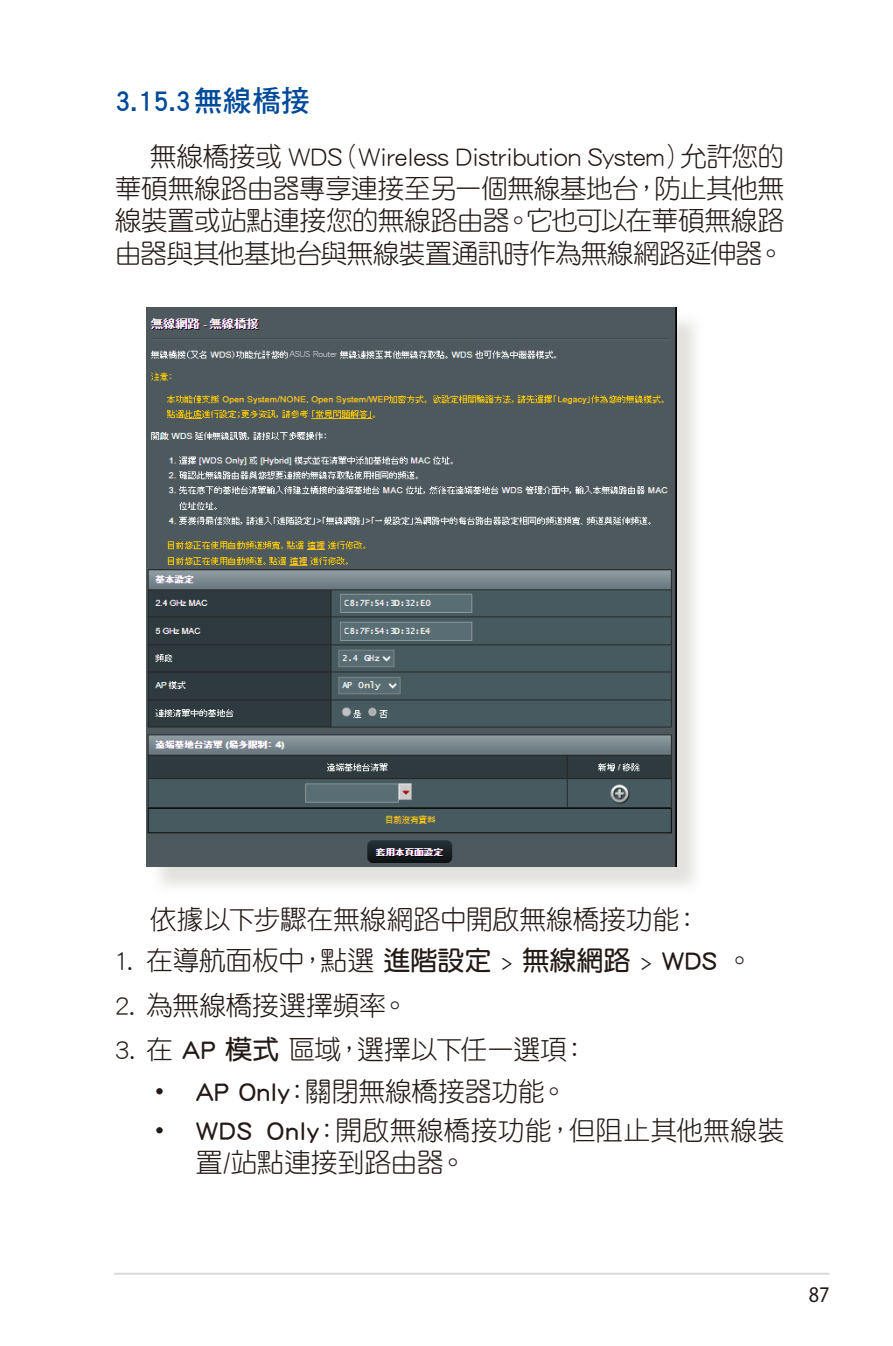
<style>
.page{position:relative;width:893px;height:1346px;background:#fff}
.page>*{position:absolute;margin:0;border:0;box-sizing:border-box;transform-origin:0 0}
.t1{font:29.25px "DF Hei Std W7";color:#004a99}
.t2{font:27px/32.4px "DF Yuan Std W3";letter-spacing:-.02em;color:#231916;text-align:justify}
.t3{font:27px/32.4px "DF Yuan Std W3";color:#231916}
.t4{font:22.5px "Myriad Pro";color:#231916;scale:.9 1}
.t5{font:9px "DF Hei Std W3";color:#fff}
.s1{font-family:"DF Yuan Std W7"}
</style>
<div class="page">
<hr style="left:114px;top:1272px;width:715px;height:3px;background:#dcdddd">
<div style="left:150px;top:311px;width:555px;height:584px;background:#d9d8d4;opacity:.75"></div>
<img style="left:147px;top:307px;width:530px;height:560px">
<div style="left:289px;top:351px;width:50px;height:10px;background:#4d595d"></div>
<p class="t1" style="left:115px;top:85px;width:197px">3.15.3 無線橋接</p>
<p class="t2" style="left:115px;top:139px;width:671px;text-indent:35px">無線橋接或 WDS（Wireless Distribution System）允許您的華碩無線路由器專享連接至另一個無線基地台，防止其他無線裝置或站點連接您的無線路由器。它也可以在華碩無線路由器與其他基地台與無線裝置通訊時作為無線網路延伸器。</p>
<p class="t5" style="left:289px;top:349px;width:49px">ASUS Router</p>
<p class="t2" style="left:150px;top:903px;width:552px">依據以下步驟在無線網路中開啟無線橋接功能：</p>
<p class="t2" style="left:115px;top:944px;width:640px">1. 在導航面板中，點選 <span class="s1">進階設定</span> &gt; <span class="s1">無線網路</span> &gt; <span class="s1">WDS</span> 。</p>
<p class="t2" style="left:115px;top:988px;width:295px">2. 為無線橋接選擇頻率。</p>
<p class="t2" style="left:115px;top:1033px;width:475px">3. 在 <span class="s1">AP 模式</span> 區域，選擇以下任一選項：</p>
<p class="t2" style="left:146px;top:1075px;width:423px"><span class="s1">• AP Only</span>：關閉無線橋接器功能。</p>
<p class="t3" style="left:196px;top:1113px;width:590px;text-indent:-49px"><span class="s1">• WDS Only</span>：開啟無線橋接功能，但阻止其他無線裝置/站點連接到路由器。</p>
<p class="t4" style="left:809px;top:1281px;width:25px">87</p>
</div>
